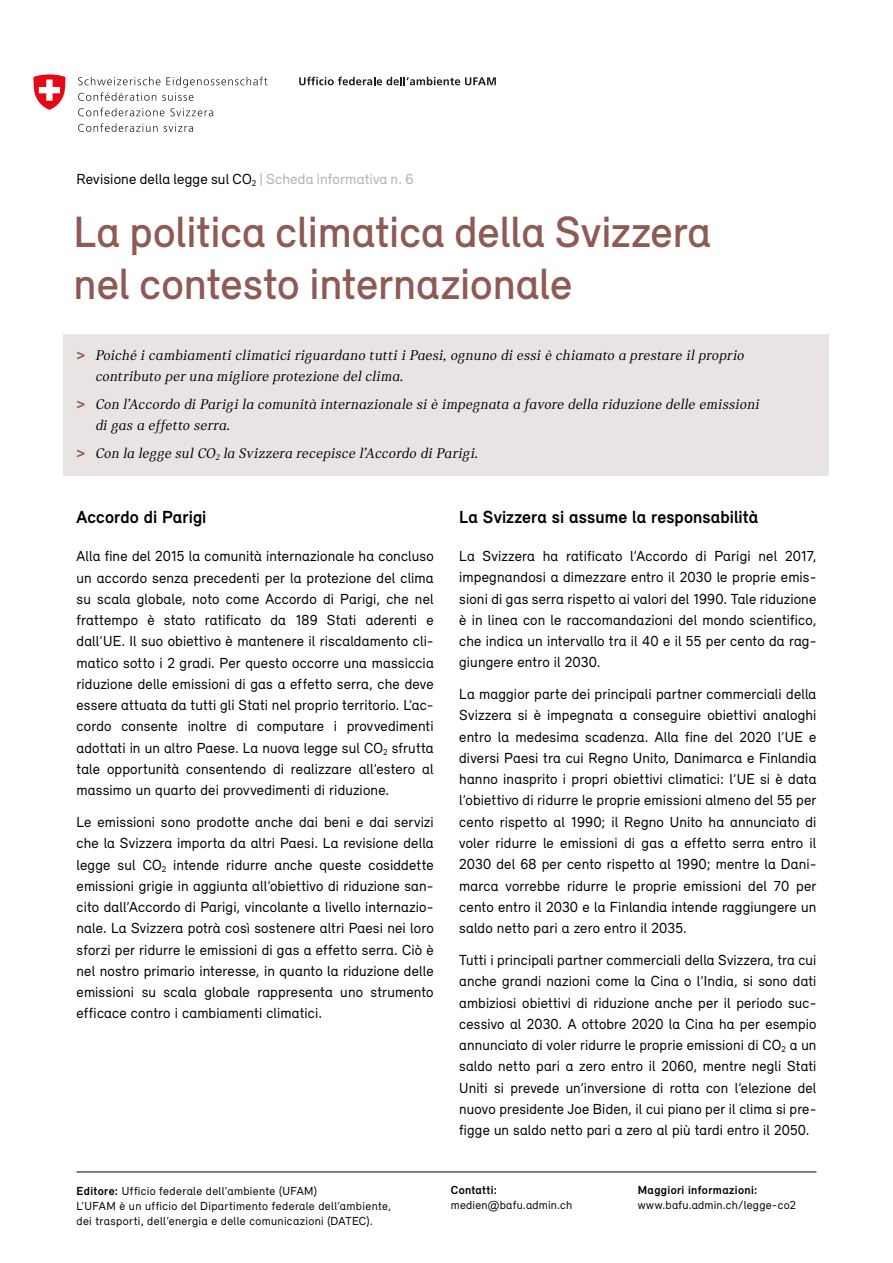
<style>
.page{position:relative;width:893px;height:1263px;background:#fff}
.page>*{position:absolute;margin:0;border:0;box-sizing:border-box;transform-origin:0 0}
._07_Kapiteltitel{font:500 45px/52.5px "Relevant";color:#8f5954}
._07_Titel{font:700 18px "Relevant";letter-spacing:.005em;color:#000}
._07_Grundtext{font:15px/21.3px "Relevant";letter-spacing:.01em;color:#000;text-align:justify}
._07_Lead{font:italic 15px/21.3px "Catalog";letter-spacing:.015em;color:#000}
._07_Kapiteltitel-2{font:15px "Relevant";letter-spacing:.01em;color:#000}
._07_Grundtext-2{font:12px/15px "Relevant";letter-spacing:.03em;color:#000}
.s1{color:#b3b2b2}
.s2{font-family:"Relevant";font-weight:700;font-style:normal;font-size:16.5px;color:#8f5954}
.s3{font-weight:700}
</style>
<div class="page">
<div style="left:64px;top:334px;width:765px;height:141px;background:#e8e4e4"></div>
<svg style="left:299px;top:77px;width:197px;height:8px"></svg>
<svg style="left:78px;top:77px;width:189px;height:24px"></svg>
<svg style="left:78px;top:108px;width:86px;height:8px"></svg>
<svg style="left:170px;top:108px;width:43px;height:8px"></svg>
<svg style="left:78px;top:123px;width:80px;height:9px"></svg>
<svg style="left:164px;top:124px;width:29px;height:8px"></svg>
<svg style="left:33px;top:74px;width:33px;height:36px"></svg>
<hr style="left:77px;top:1171px;width:739px;height:1px;background:#000">
<h1 class="_07_Kapiteltitel-2" style="left:77px;top:170px;width:338px">Revisione della legge sul CO<sub>2</sub> <span class="s1">| Scheda informativa n. 6</span></h1>
<h1 class="_07_Kapiteltitel" style="left:74px;top:205px;width:639px">La politica climatica della Svizzera nel contesto internazionale</h1>
<p class="_07_Lead" style="left:96px;top:344px;width:650px;text-indent:-19px"><span class="s2">&gt;</span> Poiché i cambiamenti climatici riguardano tutti i Paesi, ognuno di essi è chiamato a prestare il proprio contributo per una migliore protezione del clima.</p>
<p class="_07_Lead" style="left:96px;top:393px;width:666px;text-indent:-19px"><span class="s2">&gt;</span> Con l’Accordo di Parigi la comunità internazionale si è impegnata a favore della riduzione delle emissioni di gas a effetto serra.</p>
<p class="_07_Lead" style="left:77px;top:442px;width:403px"><span class="s2">&gt;</span> Con la legge sul CO<sub>2</sub> la Svizzera recepisce l’Accordo di Parigi.</p>
<h2 class="_07_Titel" style="left:77px;top:506px;width:131px">Accordo di Parigi</h2>
<p class="_07_Grundtext" style="left:77px;top:545px;width:359px">Alla fine del 2015 la comunità internazionale ha concluso un accordo senza precedenti per la protezione del clima su scala globale, noto come Accordo di Parigi, che nel frattempo è stato ratificato da 189 Stati aderenti e dall’UE. Il suo obiettivo è mantenere il riscaldamento cli&shy;matico sotto i 2 gradi. Per questo occorre una massiccia riduzione delle emissioni di gas a effetto serra, che deve essere attuata da tutti gli Stati nel proprio territorio. L’ac&shy;cordo consente inoltre di computare i provvedimenti adottati in un altro Paese. La nuova legge sul CO<sub>2</sub> sfrutta tale opportunità consentendo di realizzare all’estero al massimo un quarto dei provvedimenti di riduzione.</p>
<p class="_07_Grundtext" style="left:77px;top:811px;width:359px">Le emissioni sono prodotte anche dai beni e dai servizi che la Svizzera importa da altri Paesi. La revisione della legge sul CO<sub>2</sub> intende ridurre anche queste cosiddette emissioni grigie in aggiunta all’obiettivo di riduzione san&shy;cito dall’Accordo di Parigi, vincolante a livello internazio&shy;nale. La Svizzera potrà così sostenere altri Paesi nei loro sforzi per ridurre le emissioni di gas a effetto serra. Ciò è nel nostro primario interesse, in quanto la riduzione delle emissioni su scala globale rappresenta uno strumento efficace contro i cambiamenti climatici.</p>
<h2 class="_07_Titel" style="left:459px;top:506px;width:300px">La Svizzera si assume la responsabilità</h2>
<p class="_07_Grundtext" style="left:459px;top:545px;width:359px">La Svizzera ha ratificato l’Accordo di Parigi nel 2017, impegnandosi a dimezzare entro il 2030 le proprie emis&shy;sioni di gas serra rispetto ai valori del 1990. Tale riduzione è in linea con le raccomandazioni del mondo scientifico, che indica un intervallo tra il 40 e il 55 per cento da rag&shy;giungere entro il 2030.</p>
<p class="_07_Grundtext" style="left:459px;top:683px;width:359px">La maggior parte dei principali partner commerciali della Svizzera si è impegnata a conseguire obiettivi analoghi entro la medesima scadenza. Alla fine del 2020 l’UE e diversi Paesi tra cui Regno Unito, Danimarca e Finlandia hanno inasprito i propri obiettivi climatici: l’UE si è data l’obiettivo di ridurre le proprie emissioni almeno del 55 per cento rispetto al 1990; il Regno Unito ha annunciato di voler ridurre le emissioni di gas a effetto serra entro il 2030 del 68 per cento rispetto al 1990; mentre la Dani&shy;marca vorrebbe ridurre le proprie emissioni del 70 per cento entro il 2030 e la Finlandia intende raggiungere un saldo netto pari a zero entro il 2035.</p>
<p class="_07_Grundtext" style="left:459px;top:949px;width:359px">Tutti i principali partner commerciali della Svizzera, tra cui anche grandi nazioni come la Cina o l’India, si sono dati ambiziosi obiettivi di riduzione anche per il periodo suc&shy;cessivo al 2030. A ottobre 2020 la Cina ha per esempio annunciato di voler ridurre le proprie emissioni di CO<sub>2</sub> a un saldo netto pari a zero entro il 2060, mentre negli Stati Uniti si prevede un’inversione di rotta con l’elezione del nuovo presidente Joe Biden, il cui piano per il clima si pre&shy;figge un saldo netto pari a zero al più tardi entro il 2050.</p>
<p class="_07_Grundtext-2" style="left:77px;top:1183px;width:242px"><span class="s3">Editore:</span> Ufficio federale dell’ambiente (UFAM)</p>
<p class="_07_Grundtext-2" style="left:77px;top:1198px;width:316px">L’UFAM è un ufficio del Dipartimento federale dell’ambiente, dei trasporti, dell’energia e delle comunicazioni (DATEC).</p>
<p class="_07_Grundtext-2" style="left:451px;top:1182px;width:123px"><span class="s3">Contatti: </span>medien@bafu.admin.ch</p>
<p class="_07_Grundtext-2" style="left:638px;top:1182px;width:160px"><span class="s3">Maggiori informazioni: </span>www.bafu.admin.ch/legge-co2</p>
</div>
